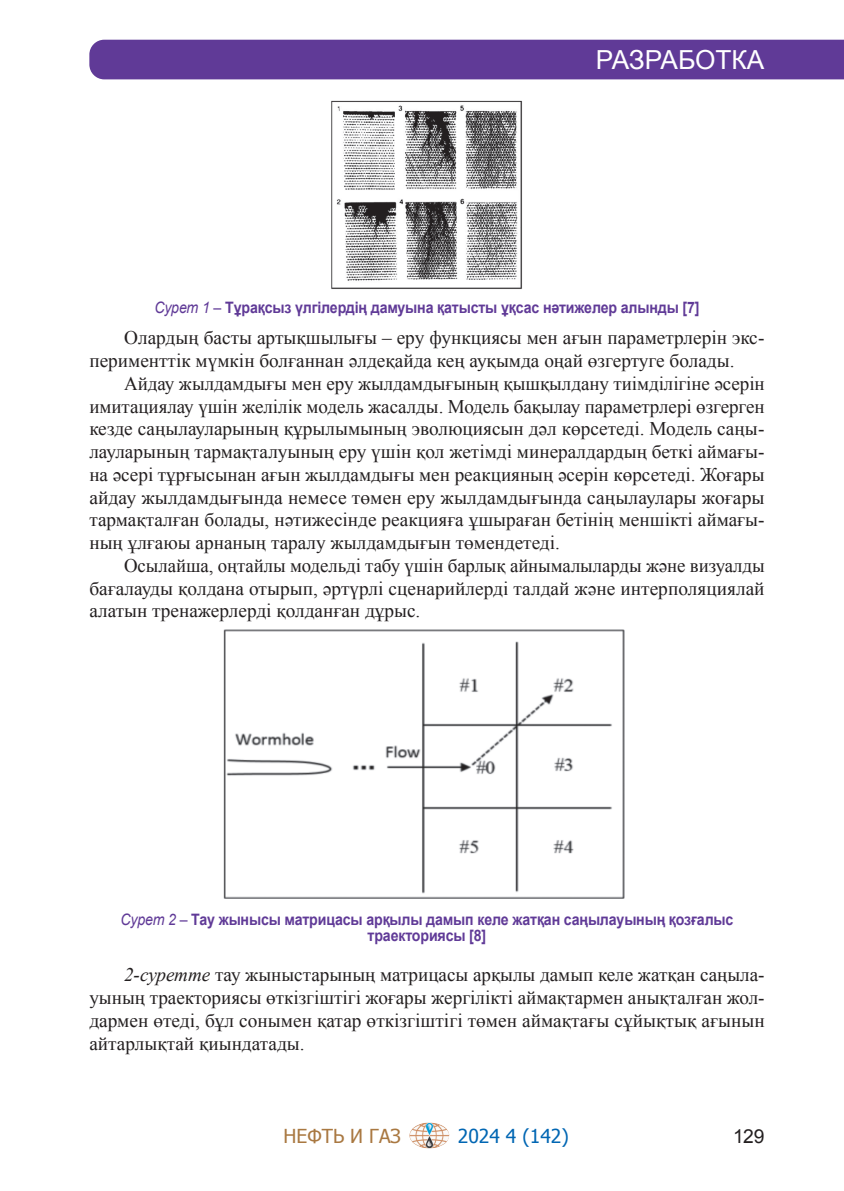
<style>
.page{position:relative;width:844px;height:1191px;background:#fff}
.page>*{position:absolute;margin:0;border:0;box-sizing:border-box;transform-origin:0 0}
.t1{font:26.25px "Arial";color:#fff}
.Основной_текст{font:19.25px/22.8px "Times New Roman";color:#231f20;text-align:justify}
.t2{font:19.25px "Tahoma";color:#0166b3}
.t3{font:19.25px "Tahoma";color:#a97841}
.t4{font:19.25px "Arial";color:#231f20}
.Рис__подпись{font:700 15.75px/15.8px "Arial";letter-spacing:-.01em;color:#603a97;text-align:center;scale:.9 1}
.s1{font-weight:400;font-style:italic}
.s2{font-style:italic}
</style>
<div class="page">
<div style="left:89px;top:40px;width:754px;height:39px;background:#603a97"></div>
<img style="left:331px;top:100px;width:191px;height:189px">
<img style="left:223px;top:630px;width:401px;height:268px">
<img style="left:409px;top:1122px;width:41px;height:26px">
<h1 class="t1" style="left:595px;top:43px;width:170px">РАЗРАБОТКА</h1>
<p class="Рис__подпись" style="left:154px;top:300px;width:607px"><span class="s1">Сурет 1 –</span> Тұрақсыз үлгілердің дамуына қатысты ұқсас нәтижелер алынды [7]</p>
<p class="Основной_текст" style="left:89px;top:326px;width:676px;text-indent:35px">Олардың басты артықшылығы – еру функциясы мен ағын параметрлерін экс&shy;перименттік мүмкін болғаннан әлдеқайда кең ауқымда оңай өзгертуге болады.</p>
<p class="Основной_текст" style="left:89px;top:371px;width:676px;text-indent:35px">Айдау жылдамдығы мен еру жылдамдығының қышқылдану тиімділігіне әсерін имитациялау үшін желілік модель жасалды. Модель бақылау параметрлері өзгерген кезде саңылауларының құрылымының эволюциясын дәл көрсетеді. Модель саңы&shy;лауларының тармақталуының еру үшін қол жетімді минералдардың беткі аймағы&shy;на әсері тұрғысынан ағын жылдамдығы мен реакцияның әсерін көрсетеді. Жоғары айдау жылдамдығында немесе төмен еру жылдамдығында саңылаулары жоғары тармақталған болады, нәтижесінде реакцияға ұшыраған бетінің меншікті аймағы&shy;ның ұлғаюы арнаның таралу жылдамдығын төмендетеді.</p>
<p class="Основной_текст" style="left:89px;top:553px;width:676px;text-indent:35px">Осылайша, оңтайлы модельді табу үшін барлық айнымалыларды және визуалды бағалауды қолдана отырып, әртүрлі сценарийлерді талдай және интерполяциялай алатын тренажерлерді қолданған дұрыс.</p>
<p class="Рис__подпись" style="left:120px;top:912px;width:682px"><span class="s1">Сурет 2 –</span> Тау жынысы матрицасы арқылы дамып келе жатқан саңылауының қозғалыс траекториясы [8]</p>
<p class="Основной_текст" style="left:89px;top:963px;width:676px;text-indent:35px"><span class="s2">2-суретте</span> тау жыныстарының матрицасы арқылы дамып келе жатқан саңыла&shy;уының траекториясы өткізгіштігі жоғары жергілікті аймақтармен анықталған жол&shy;дармен өтеді, бұл сонымен қатар өткізгіштігі төмен аймақтағы сұйықтық ағынын айтарлықтай қиындатады.</p>
<p class="t3" style="left:283px;top:1122px;width:119px">НЕФТЬ И ГАЗ</p>
<p class="t2" style="left:458px;top:1122px;width:112px">2024 4 (142)</p>
<p class="t4" style="left:733px;top:1123px;width:33px">129</p>
</div>
